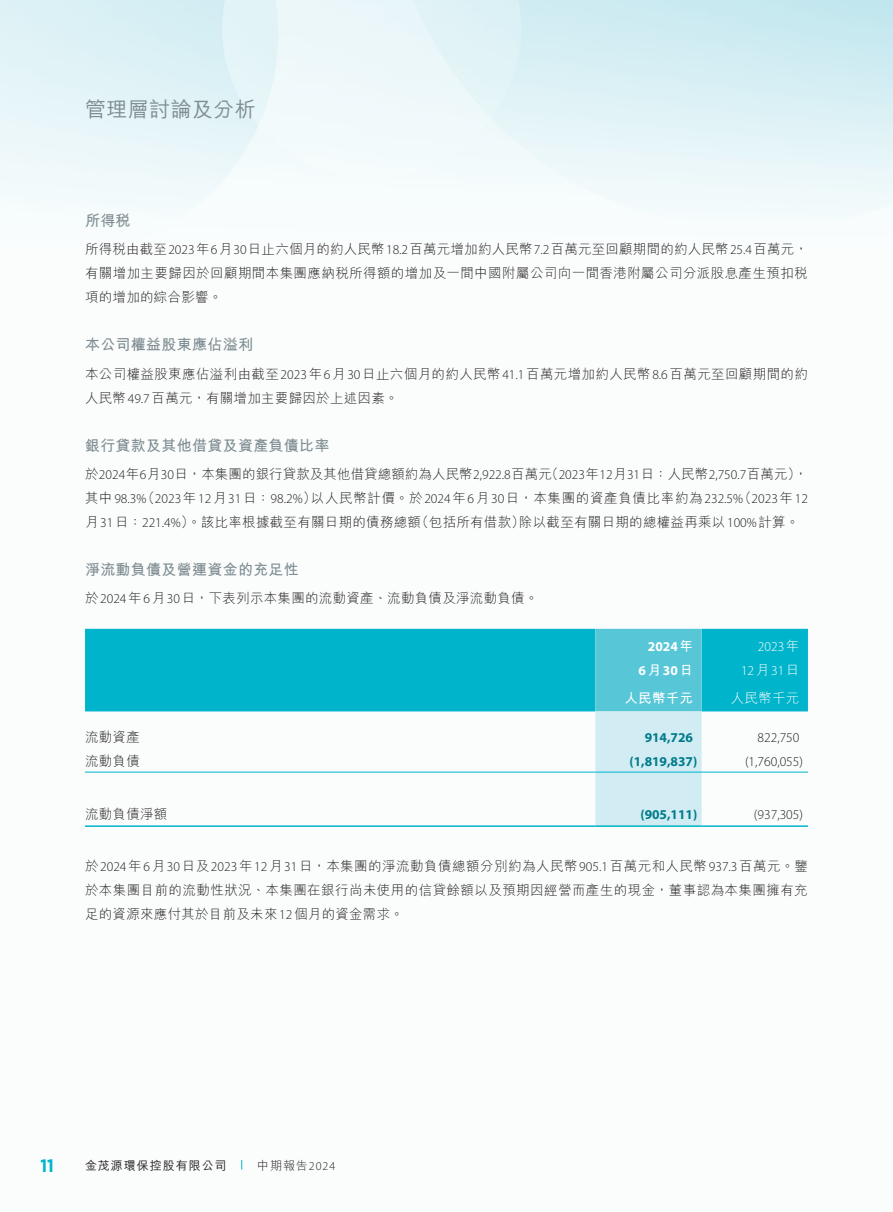
<style>
.page{position:relative;width:893px;height:1212px;background:#fff}
.page>*{position:absolute;margin:0;border:0;box-sizing:border-box;transform-origin:0 0}
.t1{font:500 21px "M Hei HK";letter-spacing:.02em;color:#7f8d92}
.t2{font:700 18px "Gotham Narrow";color:#00b5cb}
._02_H2{font:700 15px "M Hei HK";letter-spacing:.02em;color:#7f8d92}
._00_txt{font:300 13.5px/24px "M Hei HK";letter-spacing:.02em;color:#231f20;text-align:justify}
._00_txt-2{font:300 13.5px "Myriad Pro";color:#231f20}
._00_txt-3{font:300 13.5px "M Hei HK";letter-spacing:.05em;color:#231f20}
._50_Table_txt{font:300 13.5px "Myriad Pro";color:#231f20}
._50_Table_txt-2{font:700 13.5px "Myriad Pro";color:#007b8b}
._50_Table_txt-3{font:300 13.5px "M Hei HK";letter-spacing:.02em;color:#231f20}
._50_Table_txt-4{font:300 13.5px "Myriad Pro";color:#fff}
._50_Table_txt-5{font:700 13.5px "Myriad Pro";color:#fff}
._50_Table_txt-6{font:300 13.5px "M Hei HK";letter-spacing:.02em;color:#fff}
._50_Table_txt-7{font:700 13.5px "M Hei HK";letter-spacing:.02em;color:#fff}
.t3{font:500 12px "M Hei HK";letter-spacing:.08em;color:#231f20}
.t4{font:300 12px "M Hei HK";color:#231f20}
.s1{font-family:"Myriad Pro"}
.s2{font-family:"M Hei HK"}
</style>
<div class="page">
<div style="left:85px;top:629px;width:723px;height:82px;background:#00b5cb"></div>
<svg style="left:595px;top:629px;width:107px;height:196px"></svg>
<hr style="left:85px;top:772px;width:510px;height:1px;background:#00b5cb">
<hr style="left:595px;top:772px;width:107px;height:1px;background:#00b5cb">
<hr style="left:702px;top:772px;width:106px;height:1px;background:#00b5cb">
<hr style="left:85px;top:825px;width:510px;height:2px;background:#00b5cb">
<hr style="left:595px;top:825px;width:107px;height:2px;background:#00b5cb">
<hr style="left:702px;top:825px;width:106px;height:2px;background:#00b5cb">
<h1 class="t1" style="left:85px;top:94px;width:172px">管理層討論及分析</h1>
<p class="_02_H2" style="left:85px;top:210px;width:47px">所得稅</p>
<p class="_00_txt" style="left:85px;top:237px;width:724px">所得稅由截至<span class="s1">2023</span>年 月<span class="s1">6 30</span>日止六個月的約人民幣<span class="s1">18.2</span>百萬元增加約人民幣<span class="s1">7.2</span>百萬元至回顧期間的約人民幣<span class="s1">25.4</span>百萬元，有關增加主要歸因於回顧期間本集團應納稅所得額的增加及一間中國附屬公司向一間香港附屬公司分派股息產生預扣稅項的增加的綜合影響。</p>
<p class="_02_H2" style="left:85px;top:334px;width:169px">本公司權益股東應佔溢利</p>
<p class="_00_txt" style="left:85px;top:361px;width:724px">本公司權益股東應佔溢利由截至<span class="s1">2023</span>年<span class="s1">6</span>月<span class="s1">30</span>日止六個月的約人民幣<span class="s1">41.1</span>百萬元增加約人民幣<span class="s1">8.6</span>百萬元至回顧期間的約人民幣<span class="s1">49.7</span>百萬元，有關增加主要歸因於上述因素。</p>
<p class="_02_H2" style="left:85px;top:434px;width:246px">銀行貸款及其他借貸及資產負債比率</p>
<p class="_00_txt-2" style="left:545px;top:466px;width:264px"><span class="s2">（</span>2023<span class="s2">年</span>12<span class="s2">月</span>31<span class="s2">日：人民幣</span>2,750.7<span class="s2">百萬元，(</span></p>
<p class="_00_txt" style="left:85px;top:462px;width:468px">於<span class="s1">2024</span>年月<span class="s1">6 30</span>日，本集團的銀行貸款及其他借貸總額約為人民幣<span class="s1">2,922.8</span>百萬元</p>
<p class="_00_txt-2" style="left:141px;top:490px;width:176px"><span class="s2">（</span>2023<span class="s2">年</span>12<span class="s2">月</span>31<span class="s2">日：</span>98.2%<span class="s2">）</span></p>
<p class="_00_txt-2" style="left:738px;top:490px;width:71px"><span class="s2">（</span>2023<span class="s2">年</span>12</p>
<p class="_00_txt-3" style="left:311px;top:491px;width:434px">以人民幣計價。於<span class="s1">2024</span>年<span class="s1">6</span>月<span class="s1">30</span>日，本集團的資產負債比率約為<span class="s1">232.5%</span></p>
<p class="_00_txt-2" style="left:85px;top:490px;width:63px"><span class="s2">其中</span>98.3%</p>
<p class="_00_txt" style="left:85px;top:510px;width:338px">月<span class="s1">31</span>日：<span class="s1">221.4%</span>）。該比率根據截至有關日期的債務總額</p>
<p class="_02_H2" style="left:85px;top:558px;width:215px">淨流動負債及營運資金的充足性</p>
<p class="_00_txt" style="left:85px;top:586px;width:455px">於<span class="s1">2024</span>年<span class="s1">6</span>月<span class="s1">30</span>日，下表列示本集團的流動資產、流動負債及淨流動負債。</p>
<p class="_00_txt" style="left:415px;top:510px;width:111px">（包括所有借款）</p>
<p class="_00_txt" style="left:519px;top:510px;width:282px">除以截至有關日期的總權益再乘以<span class="s1">100%</span>計算。</p>
<p class="_50_Table_txt-3" style="left:85px;top:730px;width:56px">流動資產</p>
<p class="_50_Table_txt-3" style="left:85px;top:754px;width:56px">流動負債</p>
<p class="_50_Table_txt-5" style="left:648px;top:638px;width:47px">2024<span class="s2">年</span></p>
<p class="_50_Table_txt-5" style="left:639px;top:662px;width:56px">6<span class="s2">月</span>30<span class="s2">日</span></p>
<p class="_50_Table_txt-7" style="left:624px;top:688px;width:70px">人民幣千元</p>
<p class="_50_Table_txt-4" style="left:758px;top:638px;width:43px">2023<span class="s2">年</span></p>
<p class="_50_Table_txt-4" style="left:741px;top:662px;width:60px">12<span class="s2">月</span>31<span class="s2">日</span></p>
<p class="_50_Table_txt-6" style="left:731px;top:691px;width:70px">人民幣千元</p>
<p class="_50_Table_txt-2" style="left:645px;top:729px;width:50px">914,726</p>
<p class="_50_Table_txt" style="left:757px;top:729px;width:43px">822,750</p>
<p class="_50_Table_txt-2" style="left:629px;top:753px;width:69px">)1,819,837(</p>
<p class="_50_Table_txt" style="left:745px;top:753px;width:59px">)1,760,055(</p>
<p class="_50_Table_txt-3" style="left:85px;top:807px;width:84px">流動負債淨額</p>
<p class="_00_txt" style="left:85px;top:854px;width:724px">於<span class="s1">2024</span>年<span class="s1">6</span>月<span class="s1">30</span>日及<span class="s1">2023</span>年<span class="s1">12</span>月<span class="s1">31</span>日，本集團的淨流動負債總額分別約為人民幣<span class="s1">905.1</span>百萬元和人民幣<span class="s1">937.3</span>百萬元。鑒於本集團目前的流動性狀況、本集團在銀行尚未使用的信貸餘額以及預期因經營而產生的現金，董事認為本集團擁有充足的資源來應付其於目前及未來<span class="s1">12</span>個月的資金需求。</p>
<p class="_50_Table_txt" style="left:754px;top:806px;width:51px">)937,305(</p>
<p class="_50_Table_txt-2" style="left:640px;top:805px;width:58px">)905,111(</p>
<h2 class="t2" style="left:40px;top:1154px;width:15px">11</h2>
<p class="t3" style="left:85px;top:1156px;width:143px">金茂源環保控股有限公司</p>
<p class="t4" style="left:257px;top:1159px;width:80px">中期報告<span class="s1">2024</span></p>
</div>
